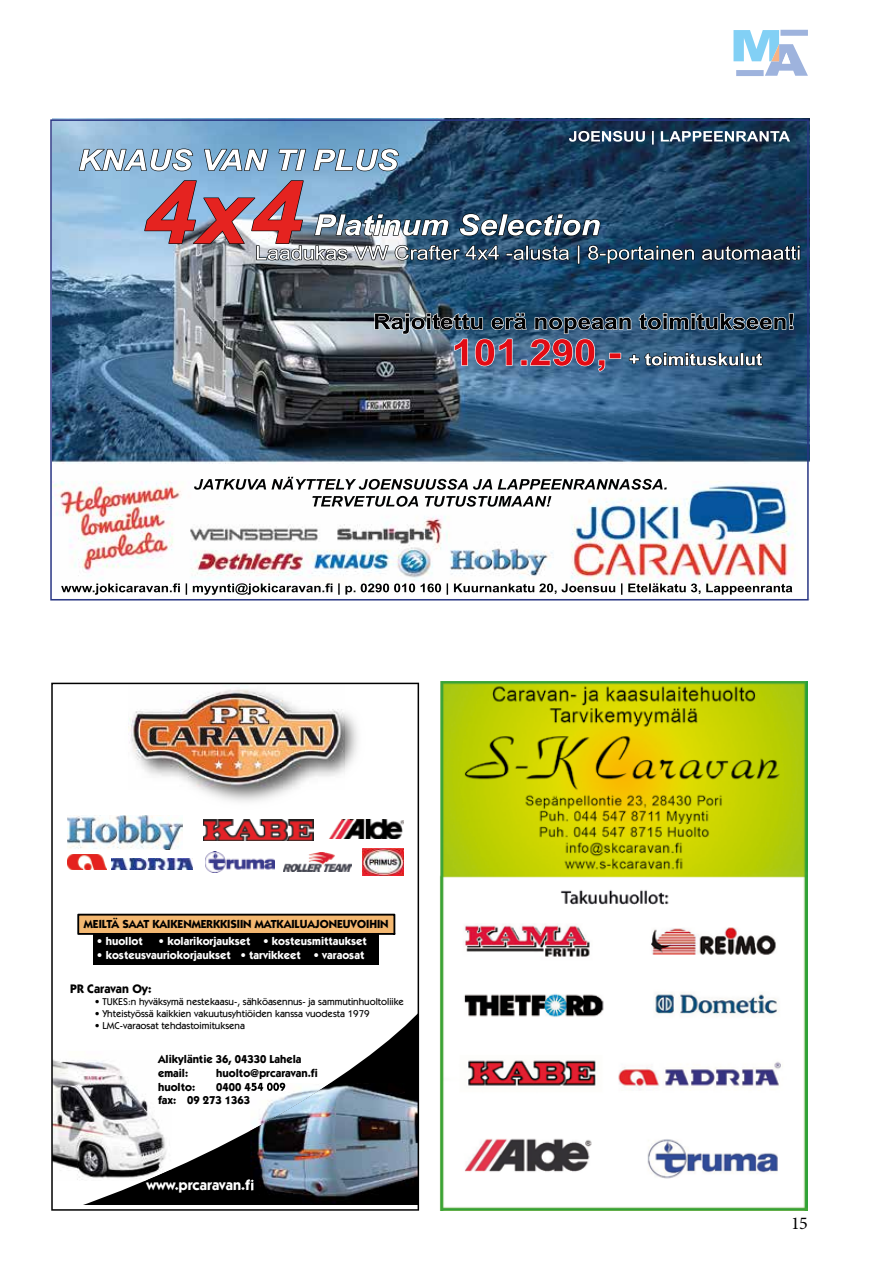
<style>
.page{position:relative;width:893px;height:1263px;background:#fff}
.page>*{position:absolute;margin:0;border:0;box-sizing:border-box;transform-origin:0 0}
.t1{font:18px "Minion Pro";color:#000}
.t2{font:700 14.7px "ITC Kabel Std";color:#fff}
.t3{font:700 12.45px "ITC Kabel Std";color:#000}
.t4{font:700 11.7px "ITC Kabel Std";color:#000}
.t5{font:700 11.4px "ITC Kabel Std";color:#fff}
.t6{font:700 11.4px/13.8px "ITC Kabel Std";color:#000}
.t7{font:500 9.9px "ITC Kabel Std";color:#000}
</style>
<div class="page">
<svg style="left:733px;top:30px;width:75px;height:46px"></svg>
<img style="left:51px;top:683px;width:368px;height:528px">
<img style="left:440px;top:682px;width:367px;height:528px">
<img style="left:50px;top:119px;width:759px;height:481px">
<p class="t4" style="left:84px;top:917px;width:306px">MEILTÄ SAAT KAIKENMERKKISIIN MATKAILUAJONEUVOIHIN</p>
<p class="t5" style="left:97px;top:934px;width:47px">• huollot</p>
<p class="t5" style="left:159px;top:934px;width:210px">• kolarikorjaukset • kosteusmittaukset</p>
<p class="t5" style="left:97px;top:948px;width:269px">• kosteusvauriokorjaukset • tarvikkeet • varaosat</p>
<p class="t3" style="left:70px;top:981px;width:83px">PR Caravan Oy:</p>
<p class="t7" style="left:95px;top:995px;width:311px">• TUKES:n hyväksymä nestekaasu-, sähköasennus- ja sammutinhuoltoliike</p>
<p class="t7" style="left:95px;top:1007px;width:276px">• Yhteistyössä kaikkien vakuutusyhtiöiden kanssa vuodesta 1979</p>
<p class="t7" style="left:95px;top:1019px;width:152px">• LMC-varaosat tehdastoimituksena</p>
<p class="t6" style="left:158px;top:1052px;width:145px">Alikyläntie 36, 04330 Lahela email:</p>
<p class="t6" style="left:216px;top:1066px;width:103px">huolto@prcaravan.fi</p>
<p class="t6" style="left:158px;top:1080px;width:39px">huolto:</p>
<p class="t6" style="left:158px;top:1080px;width:129px;text-indent:58px">0400 454 009 fax: 09 273 1363</p>
<h2 class="t2" style="left:146px;top:1176px;width:109px">www.prcaravan.fi</h2>
<h1 class="t1" style="left:791px;top:1211px;width:18px">15</h1>
</div>
